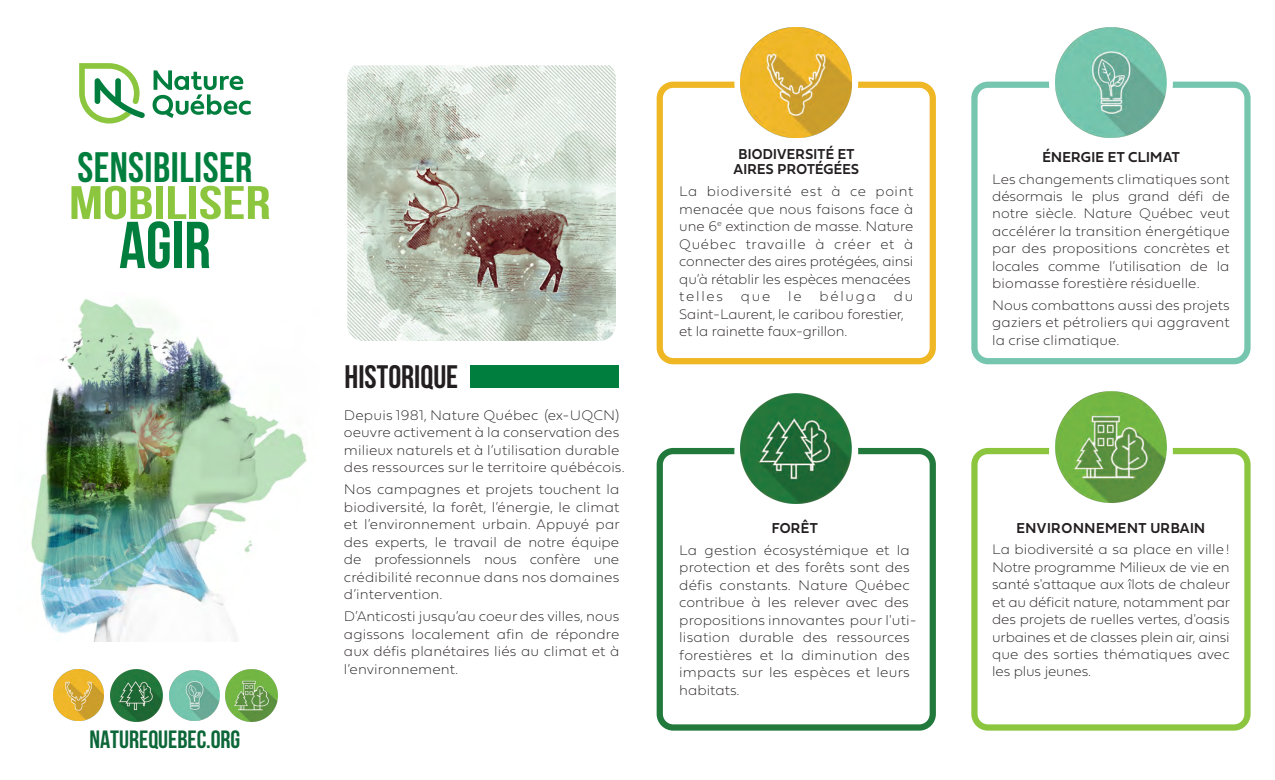
<style>
.page{position:relative;width:1275px;height:780px;background:#fff}
.page>*{position:absolute;margin:0;border:0;box-sizing:border-box;transform-origin:0 0}
.t1{font:700 66px "Bebas Neue";color:#007e3d}
.t2{font:700 46.88px "Bebas Neue";color:#8bc63e;scale:1.34 1}
.t3{font:700 42.5px "Bebas Neue";letter-spacing:.01em;color:#007e3d}
.t4{font:700 32.5px "Bebas Neue";color:#231f20}
.t5{font:700 25px "Bebas Neue";color:#0c6638}
.t6{font:15px/15px "Fieldwork Geo Demibold";letter-spacing:.02em;color:#231f20;text-align:center;scale:.92 1}
.t7{font:15px "Fieldwork Geo Demibold";letter-spacing:.02em;color:#231f20;scale:.94 1}
.t8{font:15px "Fieldwork Geo Demibold";letter-spacing:.04em;color:#231f20;scale:.94 1}
.t9{font:14.38px/17.5px "Fieldwork Geo Hair";letter-spacing:.01em;color:#231f20;text-align:justify}
</style>
<div class="page">
<div style="left:971px;top:82px;width:279px;height:282px;border:6px solid #76c6af;border-radius:14px"></div>
<div style="left:971px;top:447px;width:279px;height:283px;border:6px solid #8bc63e;border-radius:13px"></div>
<div style="left:656px;top:447px;width:279px;height:283px;border:6px solid #21793c;border-radius:14px"></div>
<div style="left:656px;top:82px;width:279px;height:282px;border:6px solid #efb724;border-radius:14px"></div>
<img style="left:31px;top:299px;width:276px;height:342px">
<div style="left:470px;top:365px;width:149px;height:23px;background:#007e3d"></div>
<img style="left:53px;top:669px;width:51px;height:51px">
<img style="left:111px;top:669px;width:51px;height:51px">
<img style="left:169px;top:670px;width:51px;height:50px">
<img style="left:225px;top:669px;width:52px;height:51px">
<svg style="left:79px;top:63px;width:66px;height:60px"></svg>
<svg style="left:152px;top:70px;width:99px;height:48px"></svg>
<div style="left:734px;top:20px;width:124px;height:123px;background:#fff;border-radius:50%"></div>
<div style="left:1048px;top:21px;width:124px;height:124px;background:#fff;border-radius:50%"></div>
<div style="left:1048px;top:390px;width:124px;height:124px;background:#fff;border-radius:50%"></div>
<div style="left:734px;top:390px;width:124px;height:124px;background:#fff;border-radius:50%"></div>
<img style="left:740px;top:27px;width:111px;height:111px">
<img style="left:1055px;top:27px;width:111px;height:111px">
<img style="left:1055px;top:392px;width:111px;height:110px">
<img style="left:740px;top:393px;width:111px;height:110px">
<img style="left:347px;top:65px;width:269px;height:276px">
<h3 class="t3" style="left:77px;top:143px;width:176px">SENSIBILISER</h3>
<h2 class="t2" style="left:69px;top:177px;width:152px">MOBILISER</h2>
<h1 class="t1" style="left:119px;top:209px;width:93px">AGIR</h1>
<h3 class="t5" style="left:89px;top:725px;width:152px">NATUREQUEBEC.ORG</h3>
<h3 class="t4" style="left:344px;top:359px;width:115px">HISTORIQUE</h3>
<p class="t9" style="left:344px;top:405px;width:282px;text-align:left">Depuis 1981, Nature Québec (ex-UQCN) oeuvre activement à la conservation des milieux naturels et à l’utilisation durable des ressources sur le territoire québécois.</p>
<p class="t9" style="left:344px;top:479px;width:277px">Nos campagnes et projets touchent la biodiversité, la forêt, l’énergie, le climat et l’environnement urbain. Appuyé par des experts, le travail de notre équipe de professionnels nous confère une crédibilité reconnue dans nos domaines d’intervention.</p>
<p class="t9" style="left:344px;top:606px;width:277px">D’Anticosti jusqu’au coeur des villes, nous agissons localement afin de répondre aux défis planétaires liés au climat et à l’environnement.</p>
<p class="t6" style="left:733px;top:146px;width:138px">BIODIVERSITÉ ET<br>AIRES PROTÉGÉES</p>
<p class="t9" style="left:679px;top:181px;width:235px;text-align:left">La biodiversité est à ce point menacée que nous faisons face à une 6<sup>e</sup> extinction de masse. Nature<br>Québec travaille à créer et à connecter des aires protégées, ainsi qu’à rétablir les espèces menacées telles que le béluga du<br>Saint-Laurent, le caribou forestier, et la rainette faux-grillon.</p>
<p class="t7" style="left:771px;top:515px;width:50px">FORÊT</p>
<p class="t9" style="left:679px;top:540px;width:239px;text-align:left">La gestion écosystémique et la protection et des forêts sont des défis constants. Nature Québec contribue à les relever avec des propositions innovantes pour l'uti&shy;lisation durable des ressources forestières et la diminution des impacts sur les espèces et leurs habitats.</p>
<p class="t7" style="left:1042px;top:145px;width:148px">ÉNERGIE ET CLIMAT</p>
<p class="t9" style="left:992px;top:169px;width:239px">Les changements climatiques sont désormais le plus grand défi de notre siècle. Nature Québec veut accélérer la transition énergétique par des propositions concrètes et locales comme l’utilisation de la biomasse forestière résiduelle.</p>
<p class="t9" style="left:992px;top:295px;width:239px">Nous combattons aussi des projets gaziers et pétroliers qui aggravent la crise climatique.</p>
<p class="t8" style="left:1016px;top:515px;width:202px">ENVIRONNEMENT URBAIN</p>
<p class="t9" style="left:992px;top:540px;width:239px">La biodiversité a sa place en ville !<br>Notre programme Milieux de vie en santé s'attaque aux îlots de chaleur et au déficit nature, notamment par des projets de ruelles vertes, d'oasis urbaines et de classes plein air, ainsi que des sorties thématiques avec les plus jeunes.</p>
</div>
